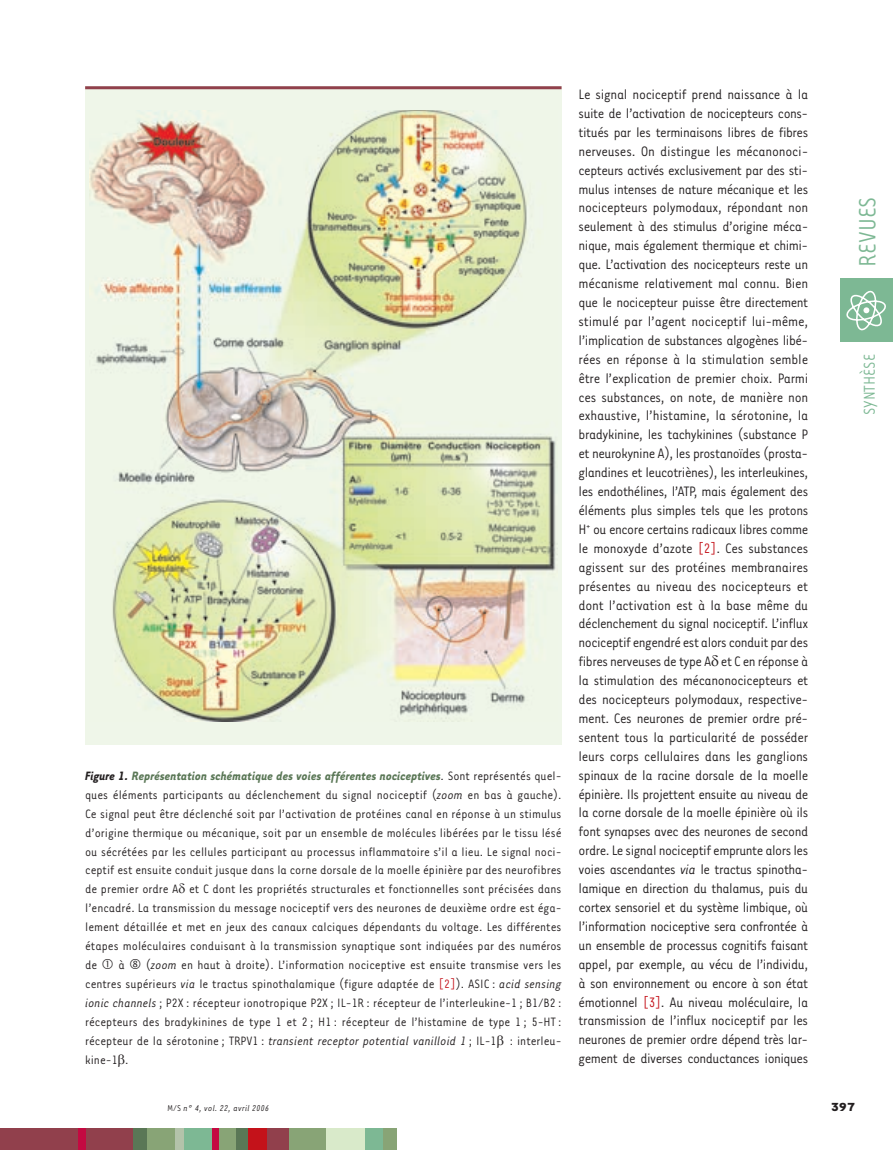
<style>
.page{position:relative;width:893px;height:1150px;background:#fff}
.page>*{position:absolute;margin:0;border:0;box-sizing:border-box;transform-origin:0 0}
.t1{font:27px "Tarzana Narrow";color:#7db894}
.t2{font:18px "Tarzana Narrow";color:#7db894}
.t3{font:15.75px/18.9px "Tarzana Narrow";letter-spacing:-.03em;color:#231f20;text-align:justify}
.t4{font:13.95px/18.9px "Tarzana Narrow";color:#231f20;text-align:justify}
.t5{font:700 13.5px "Tarzana Wide";color:#231f20}
.t6{font:italic 9.75px "Tarzana Narrow";letter-spacing:.025em;color:#231f20}
.s1{font-weight:700;font-style:italic}
.s2{font-weight:700;font-style:italic;color:#5a7756}
.s3{font-style:italic}
.s4{color:#c4121a}
.s5{font-style:normal}
</style>
<div class="page">
<div style="left:840px;top:278px;width:53px;height:63px;background:#7db894"></div>
<svg style="left:846px;top:291px;width:40px;height:39px"></svg>
<div style="left:85px;top:86px;width:476px;height:658px;background:#eff6e9"></div>
<hr style="left:85px;top:86px;width:476px;height:3px;background:#91404c">
<div style="left:0;top:1128px;width:134px;height:22px;background:#91404c"></div>
<div style="left:133px;top:1128px;width:22px;height:22px;background:#5a7756"></div>
<div style="left:235px;top:1128px;width:13px;height:22px;background:#5a7756"></div>
<div style="left:147px;top:1128px;width:30px;height:22px;background:#88a476"></div>
<div style="left:183px;top:1128px;width:30px;height:22px;background:#7db894"></div>
<div style="left:364px;top:1128px;width:20px;height:22px;background:#7db894"></div>
<div style="left:217px;top:1128px;width:19px;height:22px;background:#88a476"></div>
<div style="left:383px;top:1128px;width:14px;height:22px;background:#88a476"></div>
<div style="left:287px;top:1128px;width:39px;height:22px;background:#88a476"></div>
<div style="left:326px;top:1128px;width:38px;height:22px;background:#d9eaca"></div>
<div style="left:175px;top:1128px;width:9px;height:22px;background:#b3c3aa"></div>
<div style="left:78px;top:1128px;width:7px;height:22px;background:#c40941"></div>
<div style="left:213px;top:1128px;width:6px;height:22px;background:#c40941"></div>
<div style="left:248px;top:1128px;width:27px;height:22px;background:#c4121a"></div>
<div style="left:267px;top:1128px;width:21px;height:22px;background:#91404c"></div>
<img style="left:89px;top:110px;width:467px;height:611px">
<p class="t4" style="left:85px;top:767px;width:478px"><span class="s1">Figure 1.</span> <span class="s2">Représentation schématique des voies afférentes nociceptives</span><span class="s3">.</span> Sont représentés quel&shy;ques éléments participants au déclenchement du signal nociceptif (<span class="s3">zoom</span> en bas à gauche).<br>Ce signal peut être déclenché soit par l’activation de protéines canal en réponse à un stimulus d’origine thermique ou mécanique, soit par un ensemble de molécules libérées par le tissu lésé ou sécrétées par les cellules participant au processus inflammatoire s’il a lieu. Le signal noci&shy;ceptif est ensuite conduit jusque dans la corne dorsale de la moelle épinière par des neurofibres de premier ordre A et C dont les propriétés structurales et fonctionnelles sont précisées dans l’encadré. La transmission du message nociceptif vers des neurones de deuxième ordre est éga&shy;lement détaillée et met en jeux des canaux calciques dépendants du voltage. Les différentes étapes moléculaires conduisant à la transmission synaptique sont indiquées par des numéros de</p>
<p class="t4" style="left:85px;top:956px;width:478px;text-indent:61px">(<span class="s3">zoom</span> en haut à droite). L’information nociceptive est ensuite transmise vers les centres supérieurs <span class="s3">via</span> le tractus spinothalamique (figure adaptée de <span class="s4">[2]</span>). ASIC : <span class="s3">acid sensing ionic channels</span> ; P2X : récepteur ionotropique P2X ; IL-1R : récepteur de l’interleukine-1 ; B1/B2 : récepteurs des bradykinines de type 1 et 2 ; H1 : récepteur de l’histamine de type 1 ; 5-HT : récepteur de la sérotonine ; TRPV1 : <span class="s3">transient receptor potential vanilloid 1</span> ; IL-1 : interleu&shy;kine-1 .</p>
<p class="t4" style="left:118px;top:956px;width:8px">à</p>
<p class="t6" style="left:167px;top:1104px;width:103px"><span class="s5">M/S</span> n° 4, vol. 22, avril 2006</p>
<p class="t3" style="left:578px;top:86px;width:231px">Le signal nociceptif prend naissance à la suite de l’activation de nocicepteurs cons&shy;titués par les terminaisons libres de fibres nerveuses. On distingue les mécanonoci&shy;cepteurs activés exclusivement par des sti&shy;mulus intenses de nature mécanique et les nocicepteurs polymodaux, répondant non seulement à des stimulus d’origine méca&shy;nique, mais également thermique et chimi&shy;que. L’activation des nocicepteurs reste un mécanisme relativement mal connu. Bien que le nocicepteur puisse être directement stimulé par l’agent nociceptif lui-même, l’implication de substances algogènes libé&shy;rées en réponse à la stimulation semble être l’explication de premier choix. Parmi ces substances, on note, de manière non exhaustive, l’histamine, la sérotonine, la bradykinine, les tachykinines (substance P et neurokynine A), les prostanoïdes (prosta&shy;glandines et leucotriènes), les interleukines, les endothélines, l’ATP, mais également des éléments plus simples tels que les protons H<sup>+</sup> ou encore certains radicaux libres comme le monoxyde d’azote <span class="s4">[2]</span>. Ces substances agissent sur des protéines membranaires présentes au niveau des nocicepteurs et dont l’activation est à la base même du déclenchement du signal nociceptif. L’influx nociceptif engendré est alors conduit par des fibres nerveuses de type A et C en réponse à la stimulation des mécanonocicepteurs et des nocicepteurs polymodaux, respective&shy;ment. Ces neurones de premier ordre pré&shy;sentent tous la particularité de posséder leurs corps cellulaires dans les ganglions spinaux de la racine dorsale de la moelle épinière. Ils projettent ensuite au niveau de la corne dorsale de la moelle épinière où ils font synapses avec des neurones de second ordre. Le signal nociceptif emprunte alors les voies ascendantes <span class="s3">via</span> le tractus spinotha&shy;lamique en direction du thalamus, puis du cortex sensoriel et du système limbique, où l’information nociceptive sera confrontée à un ensemble de processus cognitifs faisant appel, par exemple, au vécu de l’individu, à son environnement ou encore à son état émotionnel <span class="s4">[3]</span>. Au niveau moléculaire, la transmission de l’influx nociceptif par les neurones de premier ordre dépend très lar&shy;gement de diverses conductances ioniques</p>
<h1 class="t1" style="left:858px;top:266px;width:71px;rotate:-90deg">REVUES</h1>
<p class="t2" style="left:863px;top:415px;width:62px;rotate:-90deg">SYNTHÈSE</p>
<p class="t5" style="left:830px;top:1102px;width:26px">397</p>
</div>
